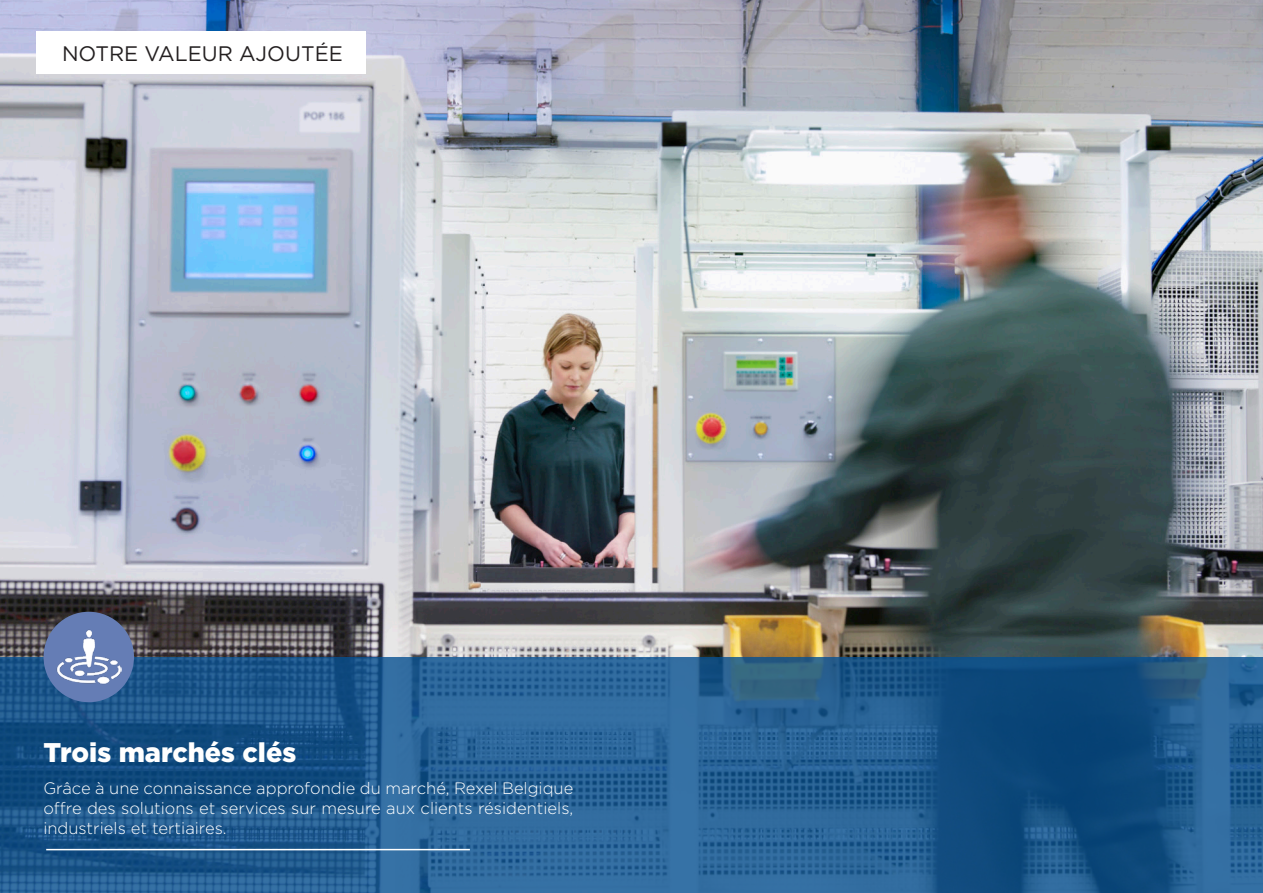
<style>
.page{position:relative;width:1263px;height:893px;background:#fff}
.page>*{position:absolute;margin:0;border:0;box-sizing:border-box;transform-origin:0 0}
.t1{font:900 27px "Gotham";color:#fff}
.t2{font:21px "Gotham";color:#231f20}
.t3{font:300 16.5px/19.8px "Gotham";color:#fff;text-align:justify}
</style>
<div class="page">
<img style="left:0;top:0;width:1263px;height:657px">
<svg style="left:0;top:657px;width:1263px;height:236px;background:#205a8d"></svg>
<hr style="left:46px;top:849px;width:424px;height:1px;background:#fff">
<div style="left:44px;top:612px;width:90px;height:90px;background:#657db5;border-radius:50%"></div>
<img style="left:56px;top:625px;width:65px;height:64px">
<div style="left:36px;top:31px;width:330px;height:43px;background:#fff"></div>
<p class="t2" style="left:62px;top:40px;width:282px">NOTRE VALEUR AJOUTÉE</p>
<p class="t1" style="left:43px;top:733px;width:254px">Trois marchés clés</p>
<p class="t3" style="left:43px;top:778px;width:531px">Grâce à une connaissance approfondie du marché, Rexel Belgique offre des solutions et services sur mesure aux clients résidentiels, industriels et tertiaires.</p>
</div>
